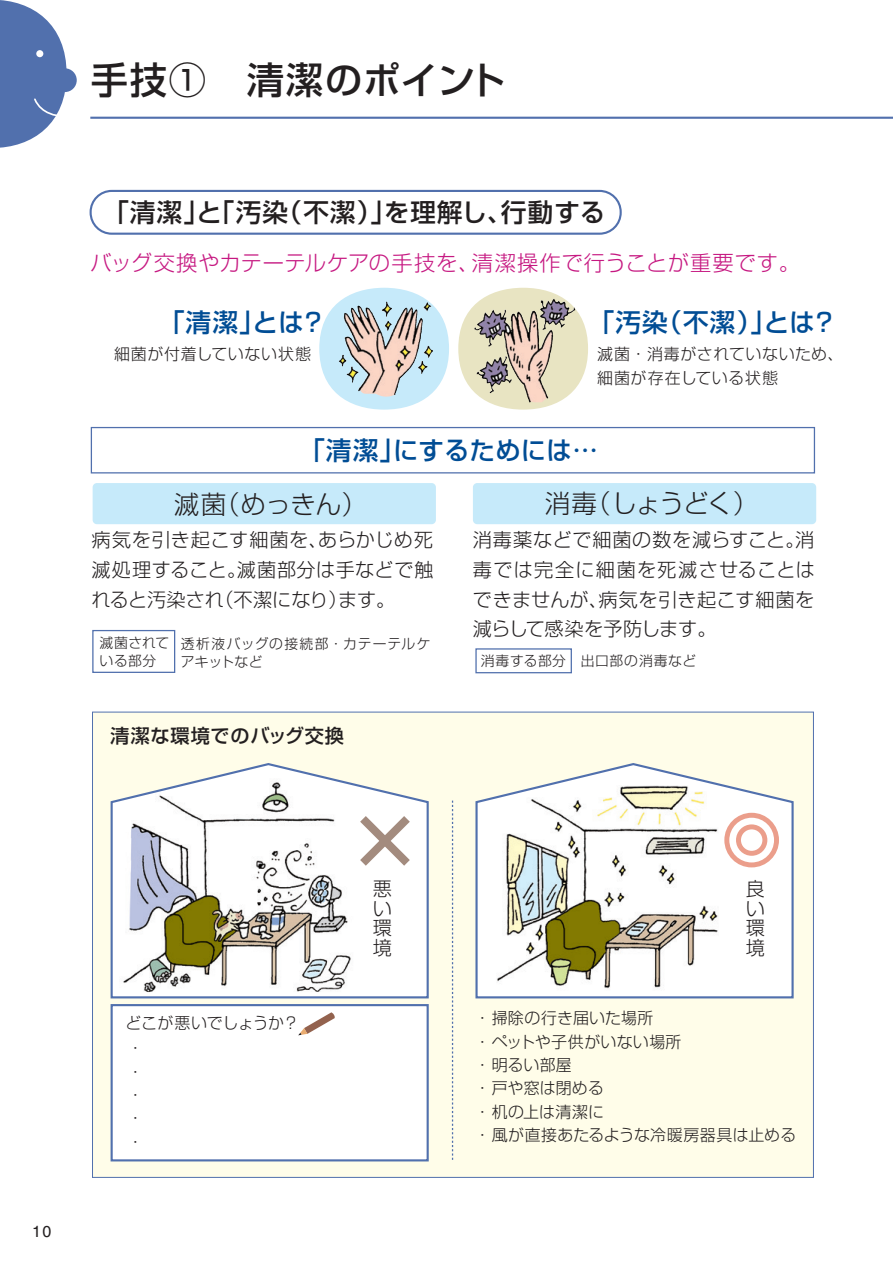
<style>
.page{position:relative;width:893px;height:1263px;background:#fff}
.page>*{position:absolute;margin:0;border:0;box-sizing:border-box;transform-origin:0 0}
.t1{font:500 37.2px "Shin Go Pr 6";letter-spacing:.04em;color:#231f20}
.t2{font:500 25.5px "Shin Go Pr 6";letter-spacing:.01em;color:#014d95}
.t3{font:500 25.5px "Shin Go Pr 6";letter-spacing:.05em;color:#231f20}
.t4{font:300 25.5px "Shin Go Pr 6";letter-spacing:-.02em;color:#231f20}
.t5{font:300 21.3px "Shin Go Pr 6";letter-spacing:.035em;color:#c61881}
.t6{font:300 19.2px/19.6px "Shin Go Pr 6";letter-spacing:.02em;color:#231f20;text-align:justify}
.t7{font:500 19.2px "Shin Go Pr 6";letter-spacing:.04em;color:#231f20}
.t8{font:300 15.9px/23.4px "Shin Go Pr 6";letter-spacing:.02em;color:#231f20}
.t9{font:300 15.9px/24.5px "Shin Go Pr 6";letter-spacing:.04em;color:#231f20}
.t10{font:300 15.9px/25px "Shin Go Pr 6";letter-spacing:-.015em;color:#231f20}
.t11{font:15.9px "Helvetica";color:#231f20}
.t12{font:300 13.8px/18.1px "Shin Go Pr 6";letter-spacing:.045em;color:#231f20}
</style>
<div class="page">
<div style="left:93px;top:712px;width:720px;height:465px;background:#fffde9"></div>
<div style="left:112px;top:1005px;width:316px;height:155px;background:#fff"></div>
<div style="left:111px;top:1004px;width:318px;height:157px;border:2px solid #5170ad"></div>
<svg style="left:110px;top:763px;width:319px;height:236px;background:#dedfda"></svg>
<svg style="left:475px;top:763px;width:319px;height:236px;background:#e2e3db"></svg>
<svg style="left:452px;top:801px;width:1px;height:359px"></svg>
<div style="left:91px;top:427px;width:724px;height:46px;border:1px solid #5170ad"></div>
<hr style="left:90px;top:117px;width:803px;height:2px;background:#5170ad">
<div style="left:90px;top:190px;width:532px;height:45px;border:2px solid #5170ad;border-radius:21px"></div>
<svg style="left:458px;top:288px;width:130px;height:122px"></svg>
<img style="left:540px;top:300px;width:35px;height:30px">
<svg style="left:319px;top:288px;width:130px;height:122px"></svg>
<img style="left:343px;top:302px;width:88px;height:22px">
<div style="left:93px;top:483px;width:343px;height:41px;background:#c6eafa;border-radius:4px"></div>
<div style="left:473px;top:483px;width:343px;height:41px;background:#c6eafa;border-radius:4px"></div>
<div style="left:92px;top:630px;width:83px;height:43px;border:1px solid #5170ad"></div>
<div style="left:475px;top:648px;width:97px;height:25px;border:1px solid #5170ad"></div>
<svg style="left:298px;top:1012px;width:37px;height:23px"></svg>
<div style="left:724px;top:813px;width:55px;height:54px;border:5px solid #eb9e8b;border-radius:50%"></div>
<div style="left:736px;top:824px;width:31px;height:32px;border:5px solid #eb9e8b;border-radius:50%"></div>
<svg style="left:352px;top:807px;width:66px;height:67px;background:#ebe6e3"></svg>
<div style="left:53px;top:68px;width:24px;height:24px;background:#5170ad;border-radius:50%"></div>
<svg style="left:0;top:0;width:67px;height:148px"></svg>
<h1 class="t1" style="left:91px;top:49px;width:416px">手技①　清潔のポイント</h1>
<h2 class="t3" style="left:103px;top:192px;width:504px">「清潔」と「汚染（不潔）」を理解し、行動する</h2>
<p class="t5" style="left:90px;top:245px;width:711px">バッグ交換やカテーテルケアの手技を、清潔操作で行うことが重要です。</p>
<h2 class="t2" style="left:159px;top:301px;width:168px">「清潔」とは？</h2>
<h2 class="t2" style="left:589px;top:301px;width:250px">「汚染（不潔）」とは？</h2>
<p class="t9" style="left:114px;top:340px;width:199px">細菌が付着していない状態</p>
<p class="t9" style="left:597px;top:340px;width:248px">滅菌・消毒がされていないため、細菌が存在している状態</p>
<h2 class="t2" style="left:299px;top:429px;width:300px">「清潔」にするためには…</h2>
<h2 class="t4" style="left:174px;top:484px;width:195px">滅菌（めっきん）</h2>
<p class="t6" style="left:92px;top:523px;width:343px;line-height:29.7px">病気を引き起こす細菌を、あらかじめ死滅処理すること。滅菌部分は手などで触れると汚染され（不潔になり）ます。</p>
<p class="t12" style="left:99px;top:632px;width:72px">滅菌されている部分</p>
<p class="t12" style="left:181px;top:633px;width:251px">透析液バッグの接続部・カテーテルケアキットなど</p>
<h2 class="t4" style="left:545px;top:483px;width:215px">消毒（しょうどく）</h2>
<p class="t6" style="left:473px;top:523px;width:344px;line-height:29.7px">消毒薬などで細菌の数を減らすこと。消毒では完全に細菌を死滅させることはできませんが、病気を引き起こす細菌を減らして感染を予防します。</p>
<p class="t12" style="left:481px;top:650px;width:217px">消毒する部分　出口部の消毒など</p>
<p class="t7" style="left:111px;top:720px;width:235px">清潔な環境でのバッグ交換</p>
<p class="t11" style="left:32px;top:1223px;width:21px">10</p>
<p class="t10" style="left:125px;top:1009px;width:175px">どこが悪いでしょうか？・</p>
<p class="t8" style="left:127px;top:1058px;width:17px;text-align:justify">・・・・</p>
<p class="t6" style="left:373px;top:877px;width:20px">悪い環境</p>
<p class="t6" style="left:746px;top:877px;width:20px">良い環境</p>
<p class="t8" style="left:474px;top:1005px;width:323px">・ 掃除の行き届いた場所<br>・ ペットや子供がいない場所<br>・ 明るい部屋<br>・ 戸や窓は閉める<br>・ 机の上は清潔に<br>・ 風が直接あたるような冷暖房器具は止める</p>
</div>
